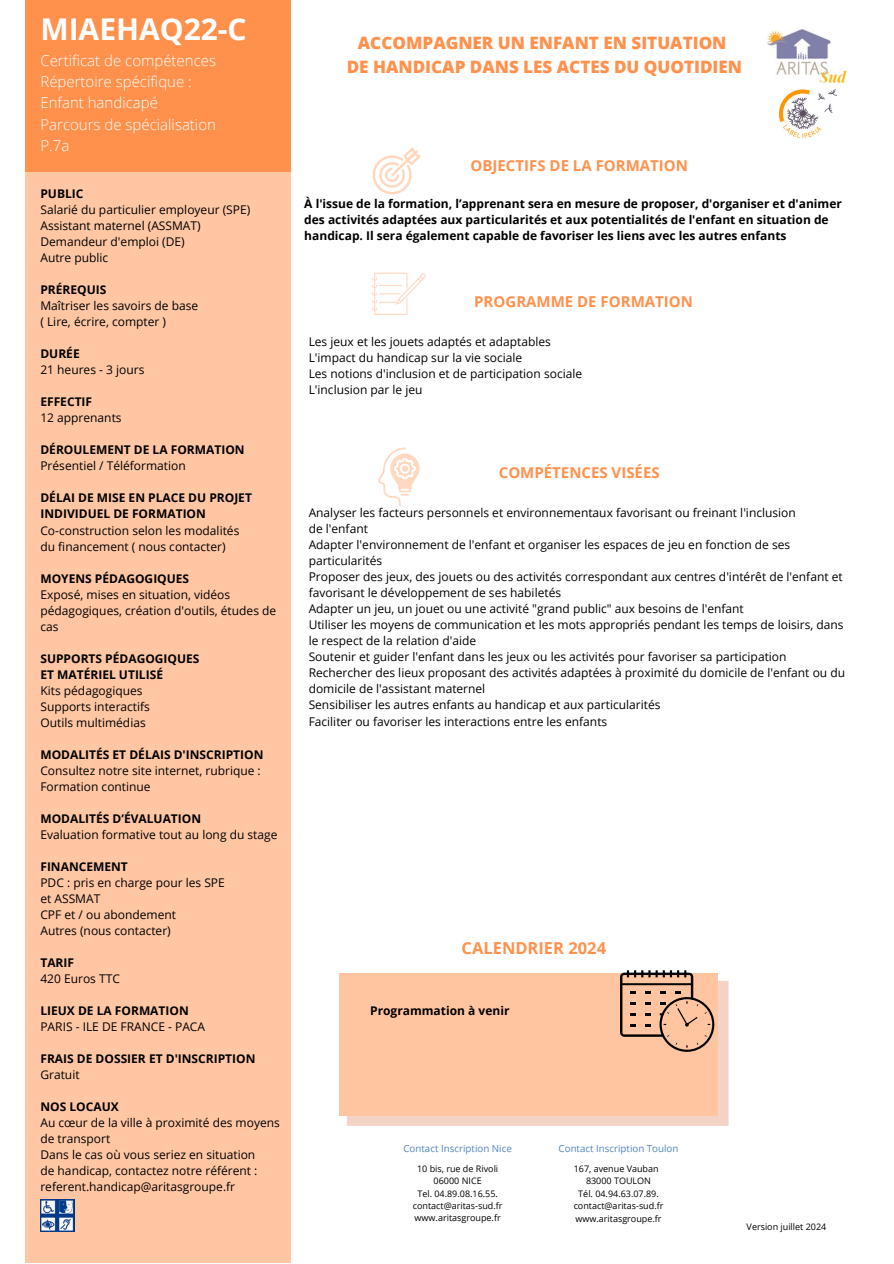
<style>
.page{position:relative;width:894px;height:1264px;background:#fff}
.page>*{position:absolute;margin:0;border:0;box-sizing:border-box;transform-origin:0 0}
.t1{font:700 30px "Open Sans";color:#fff}
.t2{font:800 17.1px/23.7px "Open Sans";color:#ff914d;text-align:center}
.t3{font:700 16.5px "Open Sans";color:#ff914d}
.t4{font:300 15px/20.9px "Open Sans";color:#fff}
.t5{font:700 15px "Open Sans";color:#ff914d}
.t6{font:12px/16px "Open Sans";color:#000}
.t7{font:700 12px/16px "Open Sans";color:#000}
.t8{font:9.75px "Open Sans";color:#5285c0}
.t9{font:9px "Open Sans";color:#000}
</style>
<div class="page">
<div style="left:25px;top:111px;width:266px;height:1152px;background:#ffc6a4"></div>
<div style="left:25px;top:0;width:265px;height:171px;background:#ff914d"></div>
<svg style="left:347px;top:980px;width:381px;height:145px;background:#f5d1c2"></svg>
<div style="left:339px;top:972px;width:378px;height:143px;background:#ffc4a0"></div>
<svg style="left:620px;top:970px;width:94px;height:81px"></svg>
<svg style="left:372px;top:147px;width:48px;height:47px"></svg>
<svg style="left:372px;top:273px;width:53px;height:42px"></svg>
<svg style="left:378px;top:447px;width:41px;height:59px"></svg>
<img style="left:40px;top:1199px;width:34px;height:32px">
<img style="left:779px;top:89px;width:57px;height:50px">
<img style="left:767px;top:29px;width:80px;height:55px">
<h1 class="t1" style="left:40px;top:8px;width:208px">MIAEHAQ22-C</h1>
<p class="t4" style="left:40px;top:49px;width:177px">Certificat de compétences<br>Répertoire spécifique :<br>Enfant handicapé</p>
<p class="t4" style="left:40px;top:114px;width:177px">Parcours de spécialisation<br>P.7a</p>
<p class="t7" style="left:40px;top:186px;width:45px">PUBLIC</p>
<p class="t6" style="left:40px;top:202px;width:211px">Salarié du particulier employeur (SPE)<br>Assistant maternel (ASSMAT)<br>Demandeur d'emploi (DE)<br>Autre public</p>
<p class="t7" style="left:40px;top:282px;width:67px">PRÉREQUIS</p>
<p class="t6" style="left:40px;top:298px;width:159px">Maîtriser les savoirs de base ( Lire, écrire, compter )</p>
<p class="t7" style="left:40px;top:346px;width:41px">DURÉE</p>
<p class="t6" style="left:40px;top:362px;width:105px">21 heures - 3 jours</p>
<p class="t7" style="left:40px;top:394px;width:53px">EFFECTIF</p>
<p class="t6" style="left:40px;top:410px;width:83px">12 apprenants</p>
<p class="t7" style="left:40px;top:442px;width:206px">DÉROULEMENT DE LA FORMATION</p>
<p class="t6" style="left:40px;top:458px;width:147px">Présentiel / Téléformation</p>
<p class="t7" style="left:40px;top:490px;width:213px">DÉLAI DE MISE EN PLACE DU PROJET<br>INDIVIDUEL DE FORMATION</p>
<p class="t6" style="left:40px;top:522px;width:200px">Co-construction selon les modalités du financement ( nous contacter)</p>
<p class="t7" style="left:40px;top:570px;width:150px">MOYENS PÉDAGOGIQUES</p>
<p class="t6" style="left:40px;top:586px;width:237px">Exposé, mises en situation, vidéos pédagogiques, création d'outils, études de cas</p>
<p class="t7" style="left:40px;top:650px;width:161px">SUPPORTS PÉDAGOGIQUES<br>ET MATÉRIEL UTILISÉ</p>
<p class="t6" style="left:40px;top:682px;width:111px">Kits pédagogiques<br>Supports interactifs<br>Outils multimédias</p>
<p class="t7" style="left:40px;top:746px;width:224px">MODALITÉS ET DÉLAIS D'INSCRIPTION</p>
<p class="t6" style="left:40px;top:762px;width:222px">Consultez notre site internet, rubrique :<br>Formation continue</p>
<p class="t7" style="left:40px;top:810px;width:162px">MODALITÉS D’ÉVALUATION</p>
<p class="t6" style="left:40px;top:826px;width:238px">Evaluation formative tout au long du stage</p>
<p class="t7" style="left:40px;top:858px;width:89px">FINANCEMENT</p>
<p class="t6" style="left:40px;top:874px;width:186px">PDC : pris en charge pour les SPE et ASSMAT<br>CPF et / ou abondement<br>Autres (nous contacter)</p>
<p class="t7" style="left:40px;top:954px;width:35px">TARIF</p>
<p class="t6" style="left:40px;top:970px;width:81px">420 Euros TTC</p>
<p class="t7" style="left:40px;top:1002px;width:150px">LIEUX DE LA FORMATION</p>
<p class="t6" style="left:40px;top:1018px;width:166px">PARIS - ILE DE FRANCE - PACA</p>
<p class="t7" style="left:40px;top:1050px;width:216px">FRAIS DE DOSSIER ET D'INSCRIPTION</p>
<p class="t6" style="left:40px;top:1066px;width:41px">Gratuit</p>
<p class="t7" style="left:40px;top:1098px;width:80px">NOS LOCAUX</p>
<p class="t6" style="left:40px;top:1114px;width:241px">Au cœur de la ville à proximité des moyens de transport<br>Dans le cas où vous seriez en situation<br>de handicap, contactez notre référent : referent.handicap@aritasgroupe.fr</p>
<p class="t2" style="left:346px;top:31px;width:397px">ACCOMPAGNER UN ENFANT EN SITUATION<br>DE HANDICAP DANS LES ACTES DU QUOTIDIEN</p>
<p class="t5" style="left:470px;top:155px;width:219px">OBJECTIFS DE LA FORMATION</p>
<p class="t7" style="left:304px;top:195px;width:539px">À l'issue de la formation, l’apprenant sera en mesure de proposer, d'organiser et d'animer des activités adaptées aux particularités et aux potentialités de l'enfant en situation de handicap. Il sera également capable de favoriser les liens avec les autres enfants</p>
<h1 class="t5" style="left:474px;top:291px;width:220px">PROGRAMME DE FORMATION</h1>
<p class="t6" style="left:308px;top:334px;width:275px">Les jeux et les jouets adaptés et adaptables L'impact du handicap sur la vie sociale<br>Les notions d'inclusion et de participation sociale L'inclusion par le jeu</p>
<h2 class="t5" style="left:498px;top:462px;width:162px">COMPÉTENCES VISÉES</h2>
<h5 class="t6" style="left:308px;top:504px;width:537px">Analyser les facteurs personnels et environnementaux favorisant ou freinant l'inclusion<br>de l'enfant<br>Adapter l'environnement de l'enfant et organiser les espaces de jeu en fonction de ses particularités<br>Proposer des jeux, des jouets ou des activités correspondant aux centres d'intérêt de l'enfant et favorisant le développement de ses habiletés<br>Adapter un jeu, un jouet ou une activité "grand public" aux besoins de l'enfant<br>Utiliser les moyens de communication et les mots appropriés pendant les temps de loisirs, dans le respect de la relation d'aide<br>Soutenir et guider l'enfant dans les jeux ou les activités pour favoriser sa participation Rechercher des lieux proposant des activités adaptées à proximité du domicile de l'enfant ou du domicile de l'assistant maternel<br>Sensibiliser les autres enfants au handicap et aux particularités<br>Faciliter ou favoriser les interactions entre les enfants</h5>
<p class="t3" style="left:461px;top:936px;width:146px">CALENDRIER 2024</p>
<h2 class="t7" style="left:370px;top:1002px;width:141px">Programmation à venir</h2>
<h6 class="t8" style="left:403px;top:1141px;width:110px">Contact Inscription Nice</h6>
<h1 class="t9" style="left:417px;top:1162px;width:83px">10 bis, rue de Rivoli</h1>
<p class="t9" style="left:433px;top:1174px;width:50px">06000 NICE</p>
<h5 class="t9" style="left:417px;top:1187px;width:82px">Tel. 04.89.08.16.55.</h5>
<p class="t9" style="left:412px;top:1199px;width:91px">contact@aritas-sud.fr</p>
<p class="t9" style="left:414px;top:1211px;width:88px">www.aritasgroupe.fr</p>
<p class="t8" style="left:558px;top:1141px;width:121px">Contact Inscription Toulon</p>
<p class="t9" style="left:573px;top:1162px;width:86px">167, avenue Vauban</p>
<p class="t9" style="left:586px;top:1174px;width:67px">83000 TOULON</p>
<p class="t9" style="left:578px;top:1187px;width:82px">Tél. 04.94.63.07.89.</p>
<p class="t9" style="left:573px;top:1199px;width:91px">contact@aritas-sud.fr</p>
<p class="t9" style="left:575px;top:1212px;width:88px">www.aritasgroupe.fr</p>
<h6 class="t9" style="left:746px;top:1219px;width:81px">Version juillet 2024</h6>
</div>
